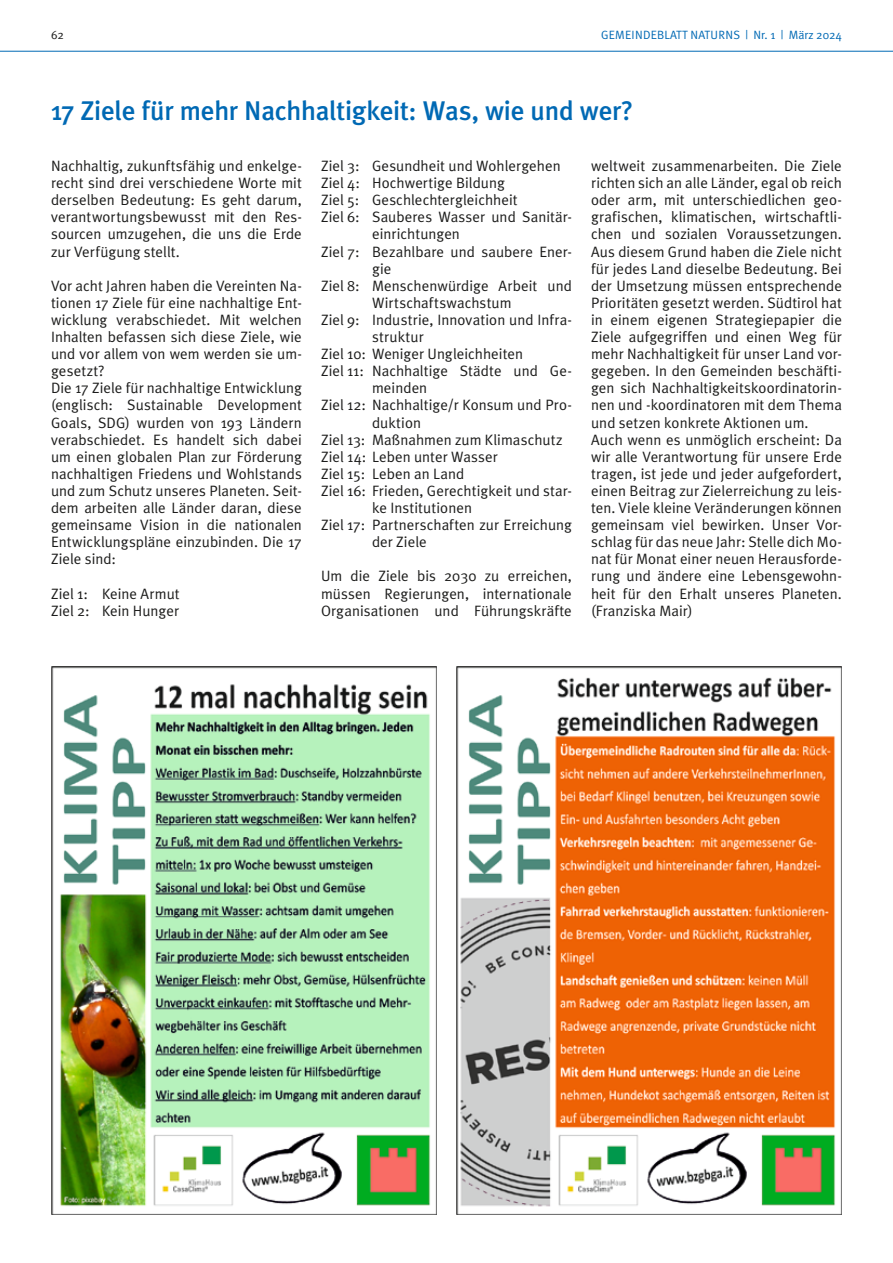
<style>
.page{position:relative;width:893px;height:1263px;background:#fff}
.page>*{position:absolute;margin:0;border:0;box-sizing:border-box;transform-origin:0 0}
.t1{font:500 27px "Meta Plus";letter-spacing:-.01em;color:#0069b4}
.t2{font:15px/17.1px "Meta Plus Normal";letter-spacing:.005em;color:#1c1c1b}
.t3{font:12px "Meta Plus Normal";letter-spacing:.01em;color:#0069b4}
.t4{font:12px "Meta Plus Normal";color:#1c1c1b}
</style>
<div class="page">
<hr style="left:0;top:51px;width:893px;height:1px;background:#0069b4">
<img style="left:51px;top:667px;width:385px;height:547px">
<img style="left:457px;top:667px;width:385px;height:547px">
<p class="t4" style="left:51px;top:28px;width:14px">62</p>
<p class="t3" style="left:601px;top:28px;width:242px">GEMEINDEBLATT NATURNS | Nr. 1 | März 2024</p>
<h1 class="t1" style="left:51px;top:95px;width:584px">17 Ziele für mehr Nachhaltigkeit: Was, wie und wer?</h1>
<p class="t2" style="left:51px;top:157px;width:252px;text-align:justify">Nachhaltig, zukunftsfähig und enkelge&shy;recht sind drei verschiedene Worte mit derselben Bedeutung: Es geht darum, verantwortungsbewusst mit den Res&shy;sourcen umzugehen, die uns die Erde zur Verfügung stellt.</p>
<p class="t2" style="left:51px;top:277px;width:252px">Vor acht Jahren haben die Vereinten Na&shy;tionen 17 Ziele für eine nachhaltige Ent&shy;wicklung verabschiedet. Mit welchen Inhalten befassen sich diese Ziele, wie und vor allem von wem werden sie um&shy;gesetzt?<br>Die 17 Ziele für nachhaltige Entwicklung (englisch: Sustainable Development Goals, SDG) wurden von 193 Ländern verabschiedet. Es handelt sich dabei um einen globalen Plan zur Förderung nachhaltigen Friedens und Wohlstands und zum Schutz unseres Planeten. Seit&shy;dem arbeiten alle Länder daran, diese gemeinsame Vision in die nationalen Entwicklungspläne einzubinden. Die 17<br>Ziele sind:</p>
<p class="t2" style="left:51px;top:585px;width:130px">Ziel 1: Keine Armut<br>Ziel 2: Kein Hunger</p>
<p class="t2" style="left:321px;top:157px;width:241px">Ziel 3: Gesundheit und Wohlergehen</p>
<p class="t2" style="left:321px;top:174px;width:185px">Ziel 4: Hochwertige Bildung</p>
<p class="t2" style="left:321px;top:191px;width:198px">Ziel 5: Geschlechtergleichheit</p>
<p class="t2" style="left:321px;top:208px;width:252px">Ziel 6: Sauberes Wasser und Sanitär-</p>
<p class="t2" style="left:372px;top:225px;width:89px">einrichtungen</p>
<p class="t2" style="left:321px;top:243px;width:252px">Ziel 7: Bezahlbare und saubere Ener-</p>
<p class="t2" style="left:372px;top:260px;width:21px">gie</p>
<p class="t2" style="left:321px;top:277px;width:252px">Ziel 8: Menschenwürdige Arbeit und</p>
<p class="t2" style="left:372px;top:294px;width:141px">Wirtschaftswachstum</p>
<p class="t2" style="left:321px;top:311px;width:252px">Ziel 9: Industrie, Innovation und Infra-</p>
<p class="t2" style="left:372px;top:328px;width:53px">struktur</p>
<p class="t2" style="left:321px;top:345px;width:204px">Ziel 10: Weniger Ungleichheiten</p>
<p class="t2" style="left:321px;top:362px;width:252px">Ziel 11: Nachhaltige Städte und Ge-</p>
<p class="t2" style="left:372px;top:379px;width:57px">meinden</p>
<p class="t2" style="left:321px;top:396px;width:252px">Ziel 12: Nachhaltige/r Konsum und Pro-</p>
<p class="t2" style="left:372px;top:414px;width:51px">duktion</p>
<p class="t2" style="left:321px;top:431px;width:243px">Ziel 13: Maßnahmen zum Klimaschutz</p>
<p class="t2" style="left:321px;top:448px;width:178px">Ziel 14: Leben unter Wasser</p>
<p class="t2" style="left:321px;top:465px;width:145px">Ziel 15: Leben an Land</p>
<p class="t2" style="left:321px;top:482px;width:252px">Ziel 16: Frieden, Gerechtigkeit und star-</p>
<p class="t2" style="left:372px;top:499px;width:101px">ke Institutionen</p>
<p class="t2" style="left:321px;top:516px;width:252px">Ziel 17: Partnerschaften zur Erreichung</p>
<p class="t2" style="left:372px;top:533px;width:56px">der Ziele</p>
<p class="t2" style="left:321px;top:567px;width:252px;text-align:justify">Um die Ziele bis 2030 zu erreichen, müssen Regierungen, internationale Organisationen und Führungskräfte</p>
<p class="t2" style="left:591px;top:157px;width:252px">weltweit zusammenarbeiten. Die Ziele richten sich an alle Länder, egal ob reich oder arm, mit unterschiedlichen geo&shy;grafischen, klimatischen, wirtschaftli&shy;chen und sozialen Voraussetzungen.<br>Aus diesem Grund haben die Ziele nicht für jedes Land dieselbe Bedeutung. Bei der Umsetzung müssen entsprechende Prioritäten gesetzt werden. Südtirol hat in einem eigenen Strategiepapier die Ziele aufgegriffen und einen Weg für mehr Nachhaltigkeit für unser Land vor&shy;gegeben. In den Gemeinden beschäfti&shy;gen sich Nachhaltigkeitskoordinatorin&shy;nen und -koordinatoren mit dem Thema und setzen konkrete Aktionen um.<br>Auch wenn es unmöglich erscheint: Da wir alle Verantwortung für unsere Erde tragen, ist jede und jeder aufgefordert, einen Beitrag zur Zielerreichung zu leis&shy;ten. Viele kleine Veränderungen können gemeinsam viel bewirken. Unser Vor&shy;schlag für das neue Jahr: Stelle dich Mo&shy;nat für Monat einer neuen Herausforde&shy;rung und ändere eine Lebensgewohn&shy;heit für den Erhalt unseres Planeten. (Franziska Mair)</p>
</div>
